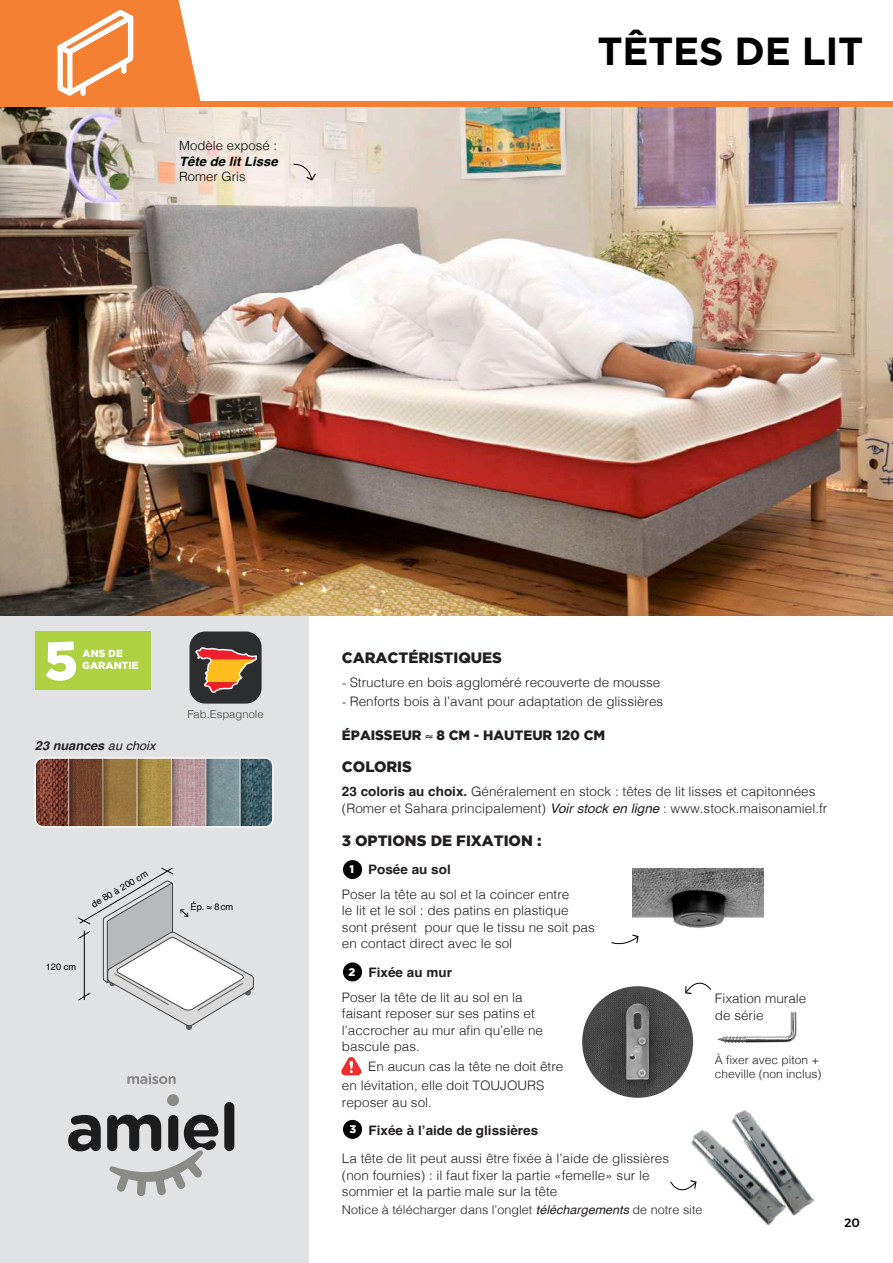
<style>
.page{position:relative;width:893px;height:1263px;background:#fff}
.page>*{position:absolute;margin:0;border:0;box-sizing:border-box;transform-origin:0 0}
.t1{font:700 39px "Gotham";letter-spacing:-.01em;color:#000001}
.t2{font:900 15px "Gotham";color:#231f20}
.t3{font:900 13.5px "Gotham";color:#231f20}
.t4{font:300 13.05px/16.5px "Helvetica";color:#231f20}
.t5{font:700 13.05px "Helvetica";color:#231f20}
.t6{font:300 12.75px "Helvetica";color:#000600}
.t7{font:italic 700 12.75px "Helvetica";color:#000600}
.t8{font:italic 700 12.3px "Helvetica";color:#231f20}
.t9{font:300 12.15px "Helvetica";color:#231f20}
.t10{font:500 12px "Montserrat";color:#000001}
.t11{font:300 11.7px/13.5px "Helvetica";color:#231f20}
.t12{font:300 10.95px "Helvetica";color:#3a483a}
.t13{font:900 10.95px "Gotham";color:#fff}
.t14{font:900 10.2px "Gotham";color:#fff}
.t15{font:9.3px "Helvetica";color:#000}
.s1{font-weight:400}
.s2{font-family:"Minion Pro";font-weight:400}
.s3{font-weight:700}
.s4{font-weight:400;font-style:italic}
</style>
<div class="page">
<svg style="left:0;top:0;width:201px;height:101px;background:#f59353"></svg>
<div style="left:0;top:615px;width:309px;height:648px;background:#e1e2e4"></div>
<div style="left:167px;top:1094px;width:12px;height:12px;background:#8a8a87;border-radius:50%"></div>
<svg style="left:68px;top:1115px;width:33px;height:36px"></svg>
<svg style="left:107px;top:1115px;width:111px;height:81px"></svg>
<div style="left:224px;top:1102px;width:10px;height:49px;background:#1c1c1c;border-radius:5px"></div>
<svg style="left:127px;top:1073px;width:49px;height:11px"></svg>
<div style="left:189px;top:631px;width:73px;height:73px;background:#2b2d2f;border-radius:16px"></div>
<svg style="left:195px;top:647px;width:62px;height:46px"></svg>
<img style="left:582px;top:986px;width:111px;height:112px;border-radius:56px">
<img style="left:717px;top:1011px;width:80px;height:33px">
<img style="left:0;top:107px;width:893px;height:508px">
<img style="left:802px;top:1184px;width:13px;height:26px">
<img style="left:691px;top:1109px;width:111px;height:117px">
<svg style="left:685px;top:982px;width:27px;height:12px"></svg>
<svg style="left:293px;top:163px;width:23px;height:18px"></svg>
<div style="left:35px;top:632px;width:115px;height:58px;background:#afd141"></div>
<svg style="left:78px;top:867px;width:176px;height:163px"></svg>
<img style="left:76px;top:759px;width:60px;height:66px">
<img style="left:42px;top:759px;width:34px;height:66px">
<img style="left:103px;top:759px;width:8px;height:66px">
<img style="left:136px;top:759px;width:34px;height:66px">
<img style="left:170px;top:759px;width:69px;height:66px">
<img style="left:206px;top:759px;width:8px;height:66px">
<img style="left:239px;top:759px;width:33px;height:66px">
<img style="left:35px;top:759px;width:7px;height:68px">
<div style="left:35px;top:757px;width:239px;height:70px;border:1px solid #fff;border-radius:8px"></div>
<svg style="left:341px;top:1057px;width:21px;height:18px"></svg>
<svg style="left:670px;top:1180px;width:27px;height:19px"></svg>
<img style="left:633px;top:869px;width:130px;height:60px">
<svg style="left:611px;top:934px;width:28px;height:11px"></svg>
<div style="left:343px;top:860px;width:19px;height:19px;background:#000;border-radius:50%"></div>
<div style="left:343px;top:962px;width:19px;height:19px;background:#000;border-radius:50%"></div>
<div style="left:343px;top:1120px;width:19px;height:19px;background:#000;border-radius:50%"></div>
<div style="left:0;top:101px;width:893px;height:6px;background:#f48034"></div>
<p class="t6" style="left:179px;top:134px;width:100px">Modèle exposé :</p>
<p class="t7" style="left:179px;top:153px;width:100px">Tête de lit Lisse</p>
<p class="t6" style="left:179px;top:166px;width:68px">Romer Gris</p>
<h1 class="t1" style="left:597px;top:26px;width:268px">TÊTES DE LIT</h1>
<p class="t14" style="left:83px;top:646px;width:42px">ANS DE</p>
<p class="t14" style="left:82px;top:658px;width:58px">GARANTIE</p>
<p class="t8" style="left:35px;top:738px;width:122px">23 nuances <span class="s1">au choix</span></p>
<p class="t12" style="left:187px;top:705px;width:78px">Fab.Espagnole</p>
<p class="t15" style="left:88px;top:898px;width:65px;rotate:-30deg">de 80 à 200 cm</p>
<p class="t15" style="left:46px;top:959px;width:32px">120 cm</p>
<p class="t15" style="left:190px;top:899px;width:44px">Ép. ≈ 8cm</p>
<p class="t2" style="left:342px;top:647px;width:162px">CARACTÉRISTIQUES</p>
<p class="t4" style="left:342px;top:673px;width:320px"><span class="s2">-</span> Structure en bois aggloméré recouverte de mousse</p>
<p class="t4" style="left:342px;top:692px;width:323px"><span class="s2">-</span> Renforts bois à l’avant pour adaptation de glissières</p>
<p class="t3" style="left:342px;top:726px;width:265px">ÉPAISSEUR ≈ 8 CM - HAUTEUR 120 CM</p>
<p class="t2" style="left:342px;top:757px;width:72px">COLORIS</p>
<p class="t4" style="left:342px;top:782px;width:487px"><span class="s3">23 coloris au choix.</span> Généralement en stock : têtes de lit lisses et capitonnées (Romer et Sahara principalement) <span class="s4">Voir stock en ligne</span> : www.stock.maisonamiel.fr</p>
<p class="t2" style="left:342px;top:830px;width:201px">3 OPTIONS DE FIXATION :</p>
<p class="t5" style="left:368px;top:861px;width:84px">Posée au sol</p>
<p class="t4" style="left:342px;top:885px;width:254px">Poser la tête au sol et la coincer entre<br>le lit et le sol : des patins en plastique sont présent pour que le tissu ne soit pas en contact direct avec le sol</p>
<p class="t5" style="left:369px;top:964px;width:85px">Fixée au mur</p>
<p class="t4" style="left:342px;top:988px;width:203px">Poser la tête de lit au sol en la faisant reposer sur ses patins et l’accrocher au mur afin qu’elle ne bascule pas.</p>
<p class="t4" style="left:342px;top:1055px;width:223px;line-height:19.5px;text-indent:26px">En aucun cas la tête ne doit être en lévitation, elle doit TOUJOURS</p>
<p class="t4" style="left:342px;top:1093px;width:92px">reposer au sol.</p>
<p class="t5" style="left:369px;top:1122px;width:171px">Fixée à l’aide de glissières</p>
<p class="t4" style="left:342px;top:1149px;width:329px">La tête de lit peut aussi être fixée à l’aide de glissières (non fournies) : il faut fixer la partie «femelle» sur le sommier et la partie male sur la tête</p>
<p class="t13" style="left:349px;top:862px;width:6px">1</p>
<p class="t13" style="left:348px;top:964px;width:8px">2</p>
<p class="t4" style="left:715px;top:990px;width:93px">Fixation murale de série</p>
<p class="t11" style="left:715px;top:1052px;width:108px">À fixer avec piton + cheville (non inclus)</p>
<p class="t13" style="left:349px;top:1122px;width:8px">3</p>
<p class="t9" style="left:342px;top:1200px;width:362px">Notice à télécharger dans l’onglet <span class="s4">téléchargements</span> de notre site</p>
<p class="t10" style="left:844px;top:1213px;width:17px">20</p>
</div>
